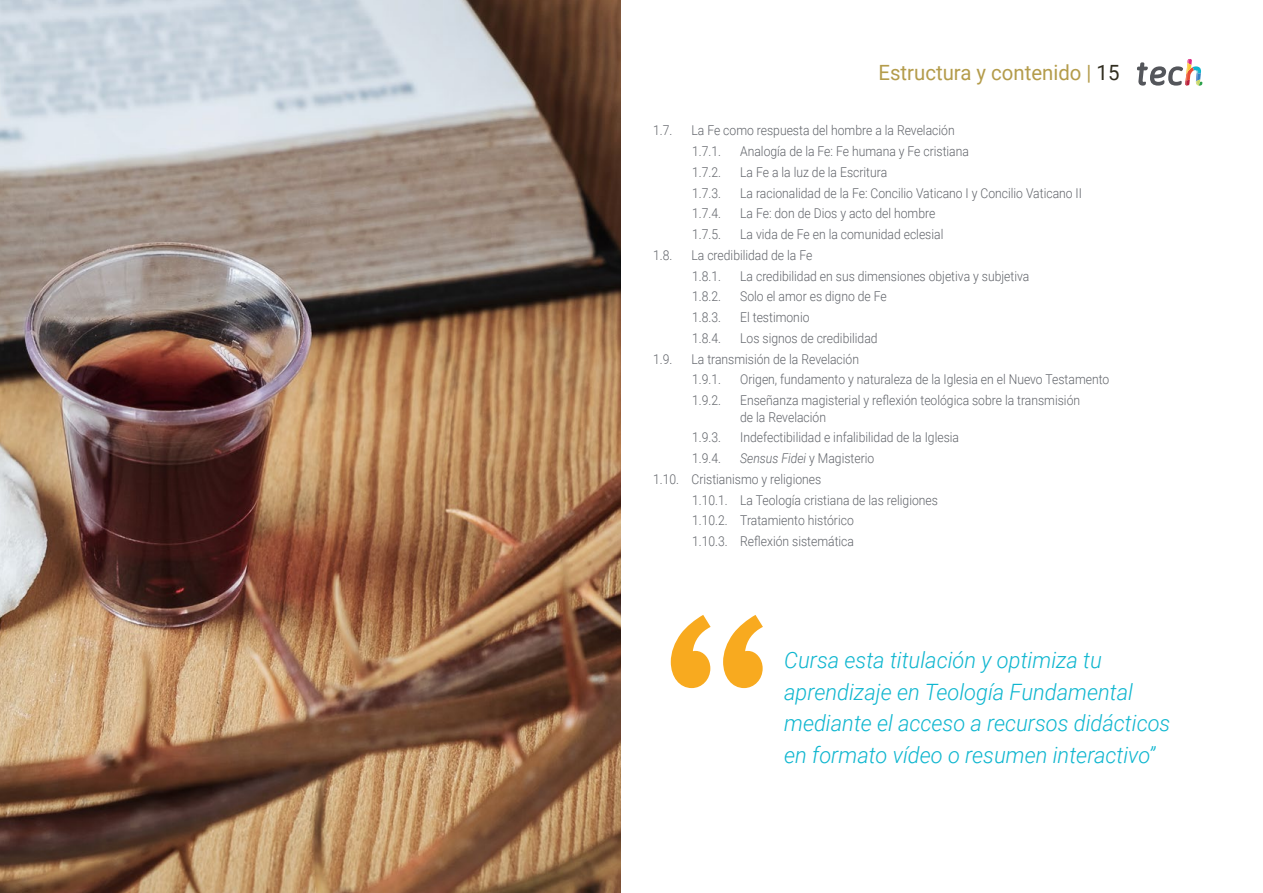
<style>
.page{position:relative;width:1263px;height:893px;background:#fff}
.page>*{position:absolute;margin:0;border:0;box-sizing:border-box;transform-origin:0 0}
.t1{font:italic 300 22.5px/31.5px "Roboto";color:#0fb6cf}
.t2{font:21px "Roboto";color:#b49c4b}
.t3{font:300 13.5px/20.7px "Roboto";color:#61646a;scale:.9 1}
.s1{color:#312e20}
.s2{font-style:italic}
</style>
<div class="page">
<img style="left:0;top:0;width:621px;height:893px">
<svg style="left:1137px;top:59px;width:65px;height:27px"></svg>
<svg style="left:671px;top:615px;width:92px;height:73px"></svg>
<h2 class="t2" style="left:878px;top:57px;width:242px">Estructura y contenido | <span class="s1">15</span></h2>
<p class="t3" style="left:653px;top:120px;width:23px">1.7.</p>
<p class="t3" style="left:691px;top:120px;width:294px">La Fe como respuesta del hombre a la Revelación<br>1.7.1.</p>
<p class="t3" style="left:740px;top:141px;width:256px">Analogía de la Fe: Fe humana y Fe cristiana</p>
<p class="t3" style="left:692px;top:161px;width:34px">1.7.2.</p>
<p class="t3" style="left:740px;top:161px;width:165px">La Fe a la luz de la Escritura</p>
<p class="t3" style="left:692px;top:182px;width:34px">1.7.3.</p>
<p class="t3" style="left:740px;top:182px;width:381px">La racionalidad de la Fe: Concilio Vaticano I y Concilio Vaticano II</p>
<p class="t3" style="left:692px;top:203px;width:34px">1.7.4.</p>
<p class="t3" style="left:740px;top:203px;width:218px">La Fe: don de Dios y acto del hombre</p>
<p class="t3" style="left:692px;top:224px;width:34px">1.7.5.</p>
<p class="t3" style="left:740px;top:224px;width:227px">La vida de Fe en la comunidad eclesial</p>
<p class="t3" style="left:653px;top:244px;width:23px">1.8.</p>
<p class="t3" style="left:691px;top:244px;width:136px">La credibilidad de la Fe<br>1.8.1.</p>
<p class="t3" style="left:740px;top:265px;width:323px">La credibilidad en sus dimensiones objetiva y subjetiva</p>
<p class="t3" style="left:692px;top:286px;width:34px">1.8.2.</p>
<p class="t3" style="left:740px;top:286px;width:164px">Solo el amor es digno de Fe</p>
<p class="t3" style="left:692px;top:307px;width:34px">1.8.3.</p>
<p class="t3" style="left:740px;top:307px;width:79px">El testimonio</p>
<p class="t3" style="left:692px;top:327px;width:34px">1.8.4.</p>
<p class="t3" style="left:740px;top:327px;width:154px">Los signos de credibilidad</p>
<p class="t3" style="left:653px;top:348px;width:23px">1.9.</p>
<p class="t3" style="left:691px;top:348px;width:188px">La transmisión de la Revelación<br>1.9.1.</p>
<p class="t3" style="left:740px;top:369px;width:412px">Origen, fundamento y naturaleza de la Iglesia en el Nuevo Testamento</p>
<p class="t3" style="left:692px;top:390px;width:34px">1.9.2.</p>
<p class="t3" style="left:740px;top:392px;width:379px;line-height:16.5px">Enseñanza magisterial y reflexión teológica sobre la transmisión de la Revelación</p>
<p class="t3" style="left:692px;top:427px;width:34px">1.9.3.</p>
<p class="t3" style="left:740px;top:427px;width:245px">Indefectibilidad e infalibilidad de la Iglesia</p>
<p class="t3" style="left:692px;top:448px;width:34px">1.9.4.</p>
<p class="t3" style="left:653px;top:448px;width:247px;text-indent:87px"><span class="s2">Sensus Fidei</span> y Magisterio<br>1.10. Cristianismo y religiones</p>
<p class="t3" style="left:692px;top:489px;width:275px">1.10.1. La Teología cristiana de las religiones<br>1.10.2. Tratamiento histórico<br>1.10.3. Reflexión sistemática</p>
<h1 class="t1" style="left:784px;top:644px;width:388px">Cursa esta titulación y optimiza tu aprendizaje en Teología Fundamental mediante el acceso a recursos didácticos en formato vídeo o resumen interactivo”</h1>
</div>
